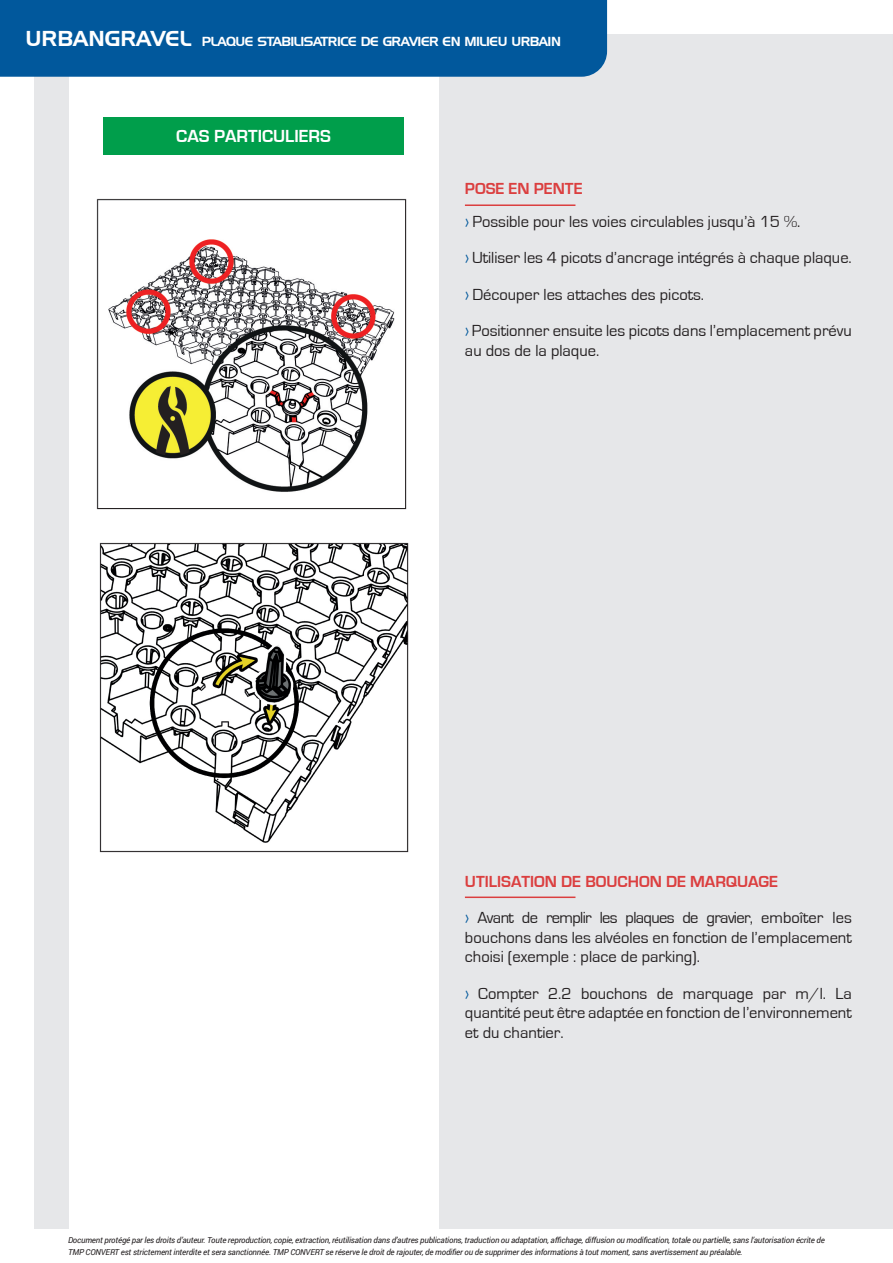
<style>
.page{position:relative;width:893px;height:1263px;background:#fff}
.page>*{position:absolute;margin:0;border:0;box-sizing:border-box;transform-origin:0 0}
.t1{font:700 18px "Eurostile";color:#fff}
.t2{font:16.5px/19.5px "Eurostile";color:#231f20;text-align:justify}
.t3{font:700 16.5px "Eurostile";color:#db3f3f}
.t4{font:12.75px "Handel Gothic BT";letter-spacing:-.04em;color:#fff}
.t5{font:italic 8.25px/12px "Roboto";letter-spacing:-.02em;color:#231f20}
.s1{font-size:21px}
.s2{color:#01589c}
</style>
<div class="page">
<div style="left:34px;top:34px;width:859px;height:1195px;background:#e6e7e9"></div>
<div style="left:69px;top:53px;width:370px;height:1176px;background:#fff"></div>
<hr style="left:465px;top:896px;width:110px;height:2px;background:#db3f3f">
<img style="left:99px;top:542px;width:310px;height:311px">
<div style="left:103px;top:117px;width:301px;height:37px;background:#009e4b"></div>
<img style="left:96px;top:198px;width:311px;height:312px">
<hr style="left:465px;top:204px;width:110px;height:2px;background:#db3f3f">
<div style="left:0;top:0;width:607px;height:77px;background:#01589c"></div>
<p class="t4" style="left:26px;top:33px;width:537px"><span class="s1">URBANGRAVEL</span> PLAQUE STABILISATRICE DE GRAVIER EN MILIEU URBAIN</p>
<p class="t1" style="left:176px;top:126px;width:156px">CAS PARTICULIERS</p>
<p class="t3" style="left:465px;top:180px;width:119px">POSE EN PENTE</p>
<p class="t2" style="left:465px;top:212px;width:337px"><span class="s2">›</span> Possible pour les voies circulables jusqu’à 15 %.</p>
<p class="t2" style="left:465px;top:249px;width:388px"><span class="s2">›</span> Utiliser les 4 picots d’ancrage intégrés à chaque plaque.</p>
<p class="t2" style="left:465px;top:285px;width:241px"><span class="s2">›</span> Découper les attaches des picots.</p>
<p class="t2" style="left:465px;top:322px;width:388px"><span class="s2">›</span> Positionner ensuite les picots dans l’emplacement prévu au dos de la plaque.</p>
<p class="t3" style="left:465px;top:872px;width:315px">UTILISATION DE BOUCHON DE MARQUAGE</p>
<p class="t2" style="left:465px;top:908px;width:388px"><span class="s2">›</span> Avant de remplir les plaques de gravier, emboîter les bouchons dans les alvéoles en fonction de l’emplacement choisi (exemple : place de parking).</p>
<p class="t2" style="left:465px;top:984px;width:388px"><span class="s2">›</span> Compter 2.2 bouchons de marquage par m/l. La quantité peut être adaptée en fonction de l’environnement et du chantier.</p>
<p class="t5" style="left:68px;top:1233px;width:758px">Document protégé par les droits d’auteur. Toute reproduction, copie, extraction, réutilisation dans d’autres publications, traduction ou adaptation, affichage, diffusion ou modification, totale ou partielle, sans l’autorisation écrite de<br>TMP CONVERT est strictement interdite et sera sanctionnée. TMP CONVERT se réserve le droit de rajouter, de modifier ou de supprimer des informations à tout moment, sans avertissement au préalable.</p>
</div>
